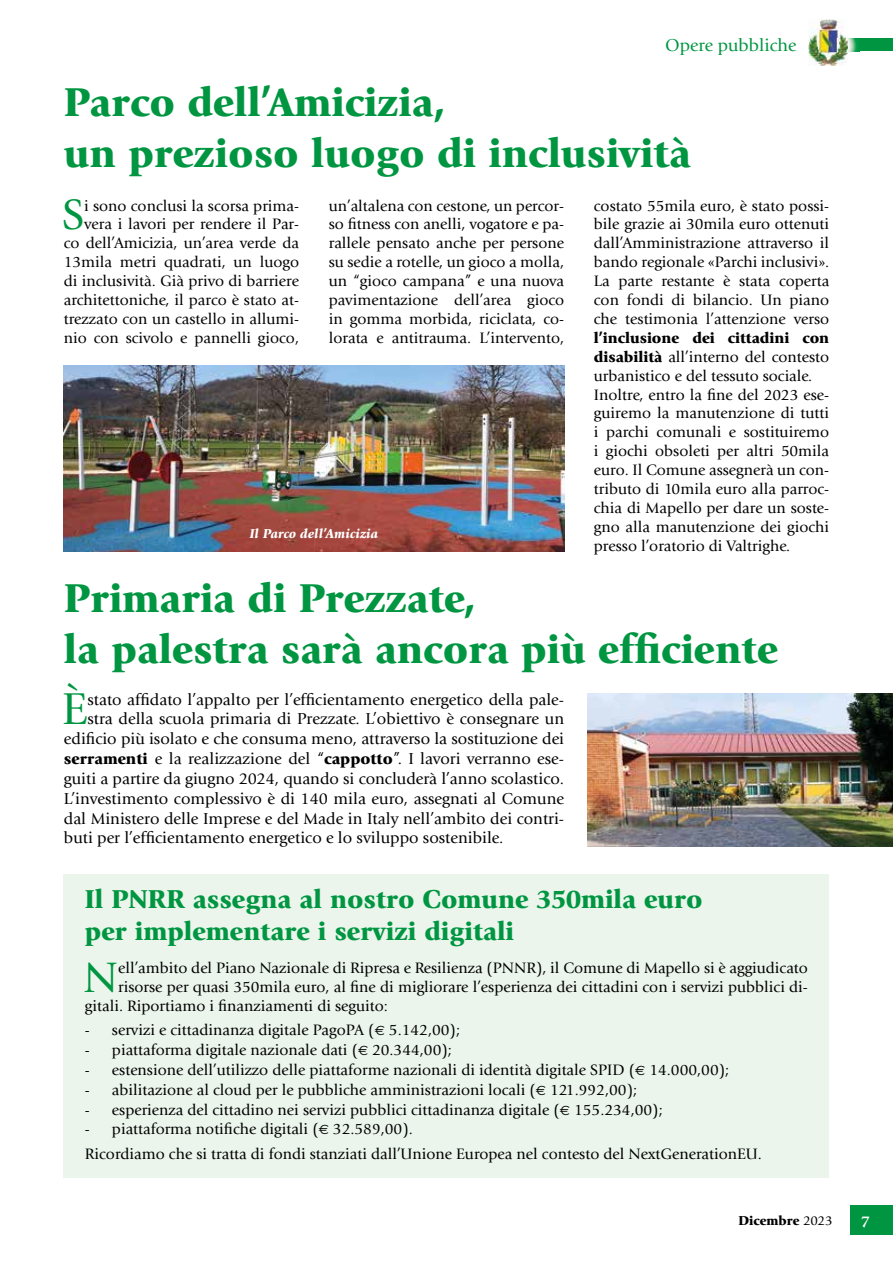
<style>
.page{position:relative;width:893px;height:1263px;background:#fff}
.page>*{position:absolute;margin:0;border:0;box-sizing:border-box;transform-origin:0 0}
.t1{font:46.5px "Giovanni";color:#009641}
.t2{font:44.4px "Giovanni";color:#009641}
.t3{font:900 42px/50.4px "Giovanni";color:#009641}
.t4{font:900 27px/32.4px "Giovanni";color:#009641}
.t5{font:18px "Giovanni";color:#009641}
.t6{font:16.5px "Giovanni";color:#000}
.t7{font:700 16.5px "Giovanni";color:#fff}
.t8{font:15.75px/18.9px "Giovanni";color:#000;text-align:justify}
.t9{font:italic 900 13.5px "Giovanni";color:#fff}
.t10{font:900 13.5px "Giovanni";color:#000}
.s1{font-weight:900}
.s2{font-family:"Euro Sans";font-size:13.5px}
.s3{font-weight:400}
</style>
<div class="page">
<div style="left:850px;top:1205px;width:43px;height:30px;background:#009641"></div>
<div style="left:829px;top:38px;width:64px;height:13px;background:#009641"></div>
<svg style="left:848px;top:38px;width:10px;height:13px"></svg>
<img style="left:808px;top:19px;width:40px;height:47px">
<img style="left:829px;top:38px;width:19px;height:13px">
<div style="left:64px;top:874px;width:765px;height:304px;background:#ebf5ec"></div>
<img style="left:64px;top:366px;width:500px;height:186px">
<img style="left:587px;top:693px;width:306px;height:153px">
<p class="t5" style="left:665px;top:35px;width:133px">Opere pubbliche</p>
<h3 class="t3" style="left:64px;top:77px;width:628px">Parco dell’Amicizia,<br>un prezioso luogo di inclusività</h3>
<h2 class="t2" style="left:62px;top:190px;width:24px">S</h2>
<p class="t8" style="left:329px;top:196px;width:237px">un’altalena con cestone, un percor&shy;so fitness con anelli, vogatore e pa&shy;rallele pensato anche per persone su sedie a rotelle, un gioco a molla, un “gioco campana” e una nuova pavimentazione dell’area gioco in gomma morbida, riciclata, co&shy;lorata e antitrauma. L’intervento,</p>
<p class="t8" style="left:594px;top:196px;width:237px">costato 55mila euro, è stato possi&shy;bile grazie ai 30mila euro ottenuti dall’Amministrazione attraverso il bando regionale «Parchi inclusivi».<br>La parte restante è stata coperta con fondi di bilancio. Un piano che testimonia l’attenzione verso</p>
<p class="t8" style="left:64px;top:196px;width:237px;text-align:right">i sono conclusi la scorsa prima&shy;vera i lavori per rendere il Par-<br>co dell’Amicizia, un’area verde da 13mila metri quadrati, un luogo di inclusività. Già privo di barriere architettoniche, il parco è stato at&shy;trezzato con un castello in allumi&shy;nio con scivolo e pannelli gioco,</p>
<p class="t8" style="left:594px;top:328px;width:237px;text-align:left"><span class="s1">l’inclusione dei cittadini con disabilità</span> all’interno del contesto urbanistico e del tessuto sociale.<br>Inoltre, entro la fine del 2023 ese&shy;guiremo la manutenzione di tutti i parchi comunali e sostituiremo i giochi obsoleti per altri 50mila euro. Il Comune assegnerà un con&shy;tributo di 10mila euro alla parroc&shy;chia di Mapello per dare un soste&shy;gno alla manutenzione dei giochi presso l’oratorio di Valtrighe.</p>
<p class="t9" style="left:250px;top:526px;width:130px">Il Parco dell’Amicizia</p>
<h3 class="t3" style="left:64px;top:573px;width:716px">Primaria di Prezzate,<br>la palestra sarà ancora più efficiente</h3>
<h1 class="t1" style="left:62px;top:683px;width:27px">È</h1>
<p class="t6" style="left:88px;top:690px;width:478px">stato affidato l’appalto per l’efficientamento energetico della pale-</p>
<p class="t6" style="left:88px;top:710px;width:478px">stra della scuola primaria di Prezzate. L’obiettivo è consegnare un</p>
<p class="t6" style="left:64px;top:730px;width:502px">edificio più isolato e che consuma meno, attraverso la sostituzione dei</p>
<p class="t6" style="left:64px;top:749px;width:502px"><span class="s1">serramenti</span> e la realizzazione del “<span class="s1">cappotto</span>”. I lavori verranno ese-</p>
<p class="t6" style="left:64px;top:769px;width:502px">guiti a partire da giugno 2024, quando si concluderà l’anno scolastico.</p>
<p class="t6" style="left:64px;top:789px;width:502px">L’investimento complessivo è di 140 mila euro, assegnati al Comune</p>
<p class="t6" style="left:64px;top:809px;width:502px">dal Ministero delle Imprese e del Made in Italy nell’ambito dei contri-</p>
<p class="t6" style="left:64px;top:829px;width:441px">buti per l’efficientamento energetico e lo sviluppo sostenibile.</p>
<h3 class="t4" style="left:85px;top:882px;width:619px">Il PNRR assegna al nostro Comune 350mila euro per implementare i servizi digitali</h3>
<h2 class="t2" style="left:84px;top:952px;width:36px">N</h2>
<p class="t8" style="left:118px;top:958px;width:691px">ell’ambito del Piano Nazionale di Ripresa e Resilienza (PNNR), il Comune di Mapello si è aggiudicato</p>
<p class="t8" style="left:118px;top:977px;width:691px">risorse per quasi 350mila euro, al fine di migliorare l’esperienza dei cittadini con i servizi pubblici di-</p>
<p class="t8" style="left:85px;top:996px;width:304px">gitali. Riportiamo i finanziamenti di seguito:</p>
<p class="t8" style="left:85px;top:1021px;width:377px">- servizi e cittadinanza digitale PagoPA (<span class="s2">€</span> 5.142,00);</p>
<p class="t8" style="left:85px;top:1041px;width:368px">- piattaforma digitale nazionale dati (<span class="s2">€</span> 20.344,00);</p>
<p class="t8" style="left:85px;top:1060px;width:646px">- estensione dell’utilizzo delle piattaforme nazionali di identità digitale SPID (<span class="s2">€</span> 14.000,00);</p>
<p class="t8" style="left:85px;top:1080px;width:554px">- abilitazione al cloud per le pubbliche amministrazioni locali (<span class="s2">€</span> 121.992,00);</p>
<p class="t8" style="left:85px;top:1100px;width:579px">- esperienza del cittadino nei servizi pubblici cittadinanza digitale (<span class="s2">€</span> 155.234,00);</p>
<p class="t8" style="left:85px;top:1117px;width:678px;line-height:24.9px">- piattaforma notifiche digitali (<span class="s2">€</span> 32.589,00).<br>Ricordiamo che si tratta di fondi stanziati dall’Unione Europea nel contesto del NextGenerationEU.</p>
<p class="t10" style="left:739px;top:1213px;width:96px">Dicembre <span class="s3">2023</span></p>
<p class="t7" style="left:861px;top:1212px;width:11px">7</p>
</div>
